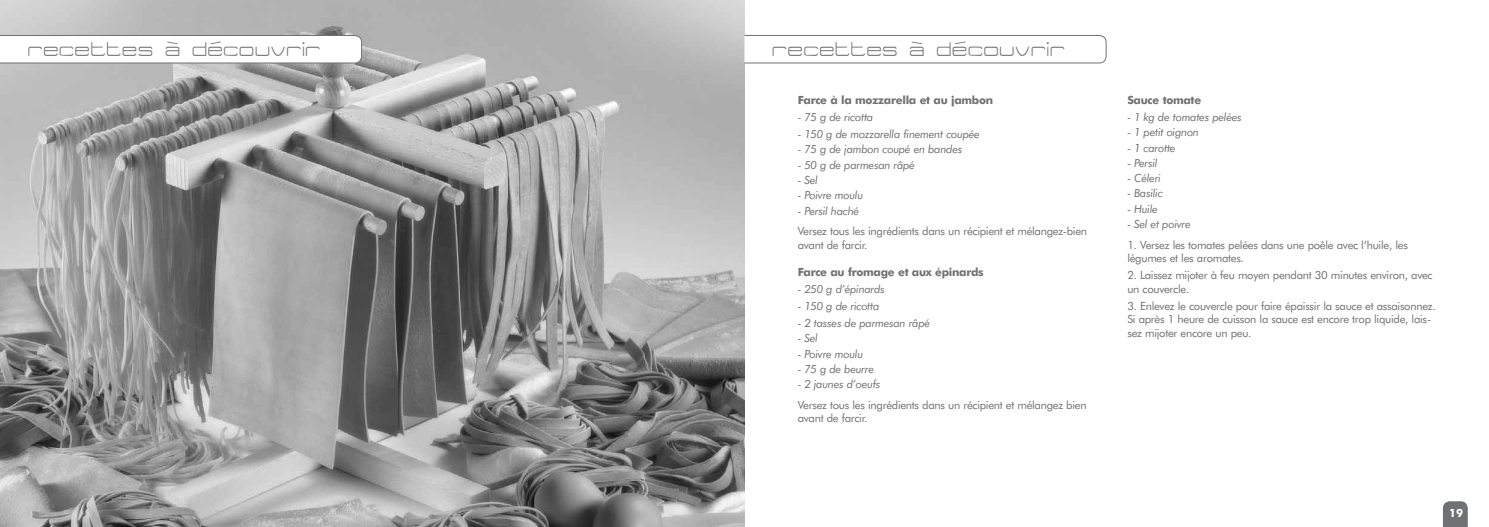
<style>
.page{position:relative;width:1489px;height:527px;background:#fff}
.page>*{position:absolute;margin:0;border:0;box-sizing:border-box;transform-origin:0 0}
.t1{font:22.5px "Tidy Curve TV";color:#707172}
.t2{font:11.25px/13.5px "Futura BT";letter-spacing:-.025em;color:#707172}
.t3{font:italic 11.25px "Futura BT";letter-spacing:-.025em;color:#707172}
.t4{font:700 11.25px "Futura BT";letter-spacing:-.025em;color:#707172}
.t5{font:700 11.25px "Futura BT";color:#fff}
</style>
<div class="page">
<img style="left:0;top:0;width:744px;height:526px">
<svg style="left:1442px;top:501px;width:25px;height:25px"></svg>
<svg style="left:743px;top:34px;width:363px;height:30px"></svg>
<svg style="left:0;top:34px;width:362px;height:30px"></svg>
<h1 class="t1" style="left:28px;top:38px;width:295px">recettes a decouvrir</h1>
<h1 class="t1" style="left:772px;top:38px;width:295px">recettes a decouvrir</h1>
<p class="t4" style="left:797px;top:93px;width:197px">Farce à la mozzarella et au jambon</p>
<p class="t3" style="left:797px;top:110px;width:77px">- 75 g de ricotta</p>
<p class="t3" style="left:797px;top:127px;width:184px">- 150 g de mozzarella finement coupée</p>
<p class="t3" style="left:797px;top:142px;width:166px">- 75 g de jambon coupé en bandes</p>
<p class="t3" style="left:797px;top:158px;width:119px">- 50 g de parmesan râpé</p>
<p class="t3" style="left:797px;top:173px;width:22px">- Sel</p>
<p class="t3" style="left:797px;top:188px;width:67px">- Poivre moulu</p>
<p class="t3" style="left:797px;top:203px;width:63px">- Persil haché</p>
<p class="t2" style="left:797px;top:224px;width:291px">Versez tous les ingrédients dans un récipient et mélangez-bien avant de farcir.</p>
<p class="t4" style="left:797px;top:264px;width:187px">Farce au fromage et aux épinards</p>
<p class="t3" style="left:797px;top:282px;width:89px">- 250 g d’épinards</p>
<p class="t3" style="left:797px;top:299px;width:83px">- 150 g de ricotta</p>
<p class="t3" style="left:797px;top:316px;width:134px">- 2 tasses de parmesan râpé</p>
<p class="t3" style="left:797px;top:331px;width:22px">- Sel</p>
<p class="t3" style="left:797px;top:346px;width:67px">- Poivre moulu</p>
<p class="t3" style="left:797px;top:361px;width:78px">- 75 g de beurre</p>
<p class="t3" style="left:797px;top:377px;width:84px">- 2 jaunes d’oeufs</p>
<p class="t2" style="left:797px;top:397px;width:290px">Versez tous les ingrédients dans un récipient et mélangez bien avant de farcir.</p>
<p class="t4" style="left:1127px;top:93px;width:75px">Sauce tomate</p>
<p class="t3" style="left:1127px;top:110px;width:116px">- 1 kg de tomates pelées</p>
<p class="t3" style="left:1127px;top:125px;width:73px">- 1 petit oignon</p>
<p class="t3" style="left:1127px;top:140px;width:50px">- 1 carotte</p>
<p class="t3" style="left:1127px;top:156px;width:32px">- Persil</p>
<p class="t3" style="left:1127px;top:171px;width:35px">- Céleri</p>
<p class="t3" style="left:1127px;top:186px;width:37px">- Basilic</p>
<p class="t3" style="left:1127px;top:202px;width:32px">- Huile</p>
<p class="t3" style="left:1127px;top:217px;width:65px">- Sel et poivre</p>
<p class="t2" style="left:1127px;top:237px;width:282px">1. Versez les tomates pelées dans une poêle avec l’huile, les légumes et les aromates.</p>
<p class="t2" style="left:1127px;top:268px;width:307px">2. Laissez mijoter à feu moyen pendant 30 minutes environ, avec un couvercle.</p>
<p class="t2" style="left:1127px;top:298px;width:310px">3. Enlevez le couvercle pour faire épaissir la sauce et assaisonnez.<br>Si après 1 heure de cuisson la sauce est encore trop liquide, lais&shy;sez mijoter encore un peu.</p>
<p class="t5" style="left:1448px;top:505px;width:16px">19</p>
</div>
